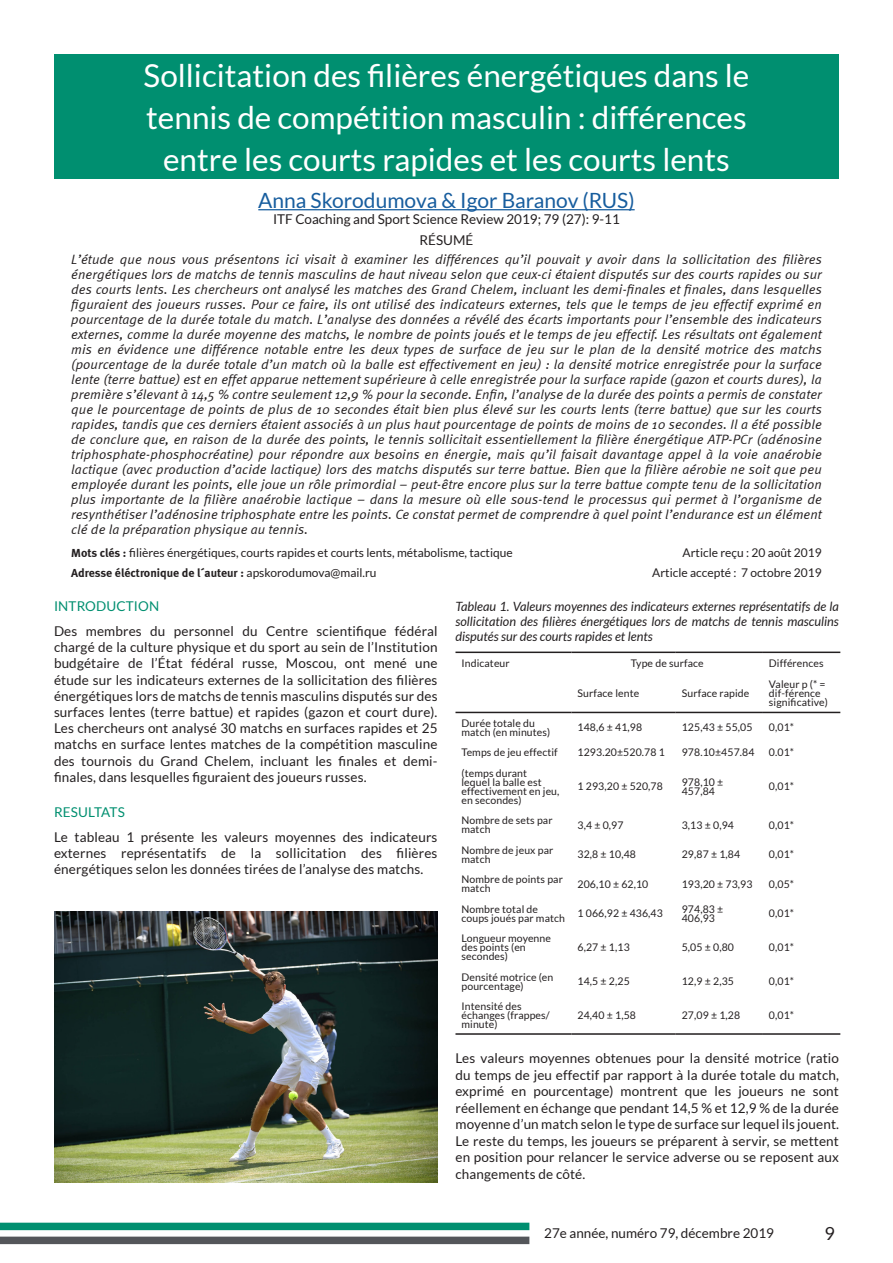
<style>
.page{position:relative;width:893px;height:1263px;background:#fff}
.page>*{position:absolute;margin:0;border:0;box-sizing:border-box;transform-origin:0 0}
.Titulo_Articulo{font:31.5px "Lato";color:#fff}
.Autor{font:21px "Lato";color:#175d9e}
.t1{font:18px "Lato";color:#231f20}
.Abstract_Italic{font:italic 13.5px/15px "Meta Normal";letter-spacing:.01em;color:#231f20;text-align:justify}
.Normal_Centrado{font:13.5px/16.2px "Lato";letter-spacing:.01em;color:#231f20;text-align:justify}
.Titulos_verdes{font:13.5px "Lato";letter-spacing:.01em;color:#008f70}
.Pie_de_Gráfica{font:italic 12.75px/15.3px "Lato";color:#231f20;text-align:justify}
.Palabras_Clave_y_ema{font:12px "Lato";color:#231f20}
.Palabras_Clave_y_ema-2{font:700 12px "Meta";color:#231f20}
.t2{font:10.5px/9px "Lato";letter-spacing:.01em;color:#231f20}
.s1{font-family:"Meta";font-weight:700}
.s2{font-family:"Lato";font-weight:400}
</style>
<div class="page">
<div style="left:0;top:1223px;width:529px;height:7px;background:#008f70"></div>
<div style="left:0;top:1236px;width:529px;height:8px;background:#54565a;border:2px solid #54565a"></div>
<hr style="left:258px;top:209px;width:377px;height:1px;background:#175d9e">
<div style="left:54px;top:54px;width:785px;height:125px;background:#008f70"></div>
<img style="left:54px;top:912px;width:383px;height:270px">
<hr style="left:455px;top:651px;width:117px;height:2px;background:#231f20">
<hr style="left:572px;top:651px;width:104px;height:2px;background:#231f20">
<hr style="left:676px;top:651px;width:87px;height:2px;background:#231f20">
<hr style="left:763px;top:651px;width:77px;height:2px;background:#231f20">
<hr style="left:455px;top:1033px;width:117px;height:2px;background:#231f20">
<hr style="left:572px;top:1033px;width:104px;height:2px;background:#231f20">
<hr style="left:676px;top:1033px;width:87px;height:2px;background:#231f20">
<hr style="left:763px;top:1033px;width:77px;height:2px;background:#231f20">
<hr style="left:455px;top:712px;width:117px;height:1px;background:#231f20">
<hr style="left:572px;top:712px;width:104px;height:1px;background:#231f20">
<hr style="left:676px;top:712px;width:87px;height:1px;background:#231f20">
<hr style="left:763px;top:712px;width:77px;height:1px;background:#231f20">
<p class="Titulo_Articulo" style="left:144px;top:58px;width:607px">Sollicitation des filières énergétiques dans le</p>
<p class="Titulo_Articulo" style="left:146px;top:100px;width:602px">tennis de compétition masculin : différences</p>
<p class="Titulo_Articulo" style="left:163px;top:142px;width:568px">entre les courts rapides et les courts lents</p>
<p class="Autor" style="left:258px;top:189px;width:378px">Anna Skorodumova &amp; Igor Baranov (RUS)</p>
<p class="Normal_Centrado" style="left:273px;top:211px;width:348px">ITF Coaching and Sport Science Review 2019; 79 (27): 9-11</p>
<p class="Normal_Centrado" style="left:420px;top:232px;width:55px">RÉSUMÉ</p>
<p class="Abstract_Italic" style="left:71px;top:252px;width:752px">L’étude que nous vous présentons ici visait à examiner les différences qu’il pouvait y avoir dans la sollicitation des filières énergétiques lors de matchs de tennis masculins de haut niveau selon que ceux-ci étaient disputés sur des courts rapides ou sur des courts lents. Les chercheurs ont analysé les matches des Grand Chelem, incluant les demi-finales et finales, dans lesquelles figuraient des joueurs russes. Pour ce faire, ils ont utilisé des indicateurs externes, tels que le temps de jeu effectif exprimé en pourcentage de la durée totale du match. L’analyse des données a révélé des écarts importants pour l’ensemble des indicateurs externes, comme la durée moyenne des matchs, le nombre de points joués et le temps de jeu effectif. Les résultats ont également mis en évidence une différence notable entre les deux types de surface de jeu sur le plan de la densité motrice des matchs (pourcentage de la durée totale d’un match où la balle est effectivement en jeu) : la densité motrice enregistrée pour la surface lente (terre battue) est en effet apparue nettement supérieure à celle enregistrée pour la surface rapide (gazon et courts dures), la première s’élevant à 14,5 % contre seulement 12,9 % pour la seconde. Enfin, l’analyse de la durée des points a permis de constater que le pourcentage de points de plus de 10 secondes était bien plus élevé sur les courts lents (terre battue) que sur les courts rapides, tandis que ces derniers étaient associés à un plus haut pourcentage de points de moins de 10 secondes. Il a été possible de conclure que, en raison de la durée des points, le tennis sollicitait essentiellement la filière énergétique ATP-PCr (adénosine triphosphate-phosphocréatine) pour répondre aux besoins en énergie, mais qu’il faisait davantage appel à la voie anaérobie lactique (avec production d’acide lactique) lors des matchs disputés sur terre battue. Bien que la filière aérobie ne soit que peu employée durant les points, elle joue un rôle primordial – peut-être encore plus sur la terre battue compte tenu de la sollicitation plus importante de la filière anaérobie lactique – dans la mesure où elle sous-tend le processus qui permet à l’organisme de resynthétiser l’adénosine triphosphate entre les points. Ce constat permet de comprendre à quel point l’endurance est un élément clé de la préparation physique au tennis.</p>
<p class="Palabras_Clave_y_ema" style="left:71px;top:546px;width:443px"><span class="s1">Mots clés :</span> filières énergétiques, courts rapides et courts lents, métabolisme, tactique</p>
<p class="Palabras_Clave_y_ema" style="left:683px;top:546px;width:141px">Article reçu : 20 août 2019</p>
<p class="Palabras_Clave_y_ema-2" style="left:71px;top:566px;width:307px">Adresse éléctronique de l´auteur : <span class="s2">apskorodumova@mail.ru</span></p>
<p class="Palabras_Clave_y_ema" style="left:652px;top:566px;width:171px">Article accepté : 7 octobre 2019</p>
<p class="Titulos_verdes" style="left:54px;top:599px;width:107px">INTRODUCTION</p>
<p class="Normal_Centrado" style="left:54px;top:623px;width:385px">Des membres du personnel du Centre scientifique fédéral chargé de la culture physique et du sport au sein de l’Institution budgétaire de l’État fédéral russe, Moscou, ont mené une étude sur les indicateurs externes de la sollicitation des filières énergétiques lors de matchs de tennis masculins disputés sur des surfaces lentes (terre battue) et rapides (gazon et court dure).<br>Les chercheurs ont analysé 30 matchs en surfaces rapides et 25 matchs en surface lentes matches de la compétition masculine des tournois du Grand Chelem, incluant les finales et demi&shy;finales, dans lesquelles figuraient des joueurs russes.</p>
<p class="Titulos_verdes" style="left:54px;top:804px;width:72px">RESULTATS</p>
<p class="Normal_Centrado" style="left:54px;top:828px;width:385px">Le tableau 1 présente les valeurs moyennes des indicateurs externes représentatifs de la sollicitation des filières énergétiques selon les données tirées de l’analyse des matchs.</p>
<p class="Pie_de_Gráfica" style="left:455px;top:599px;width:385px">Tableau 1. Valeurs moyennes des indicateurs externes représentatifs de la sollicitation des filières énergétiques lors de matchs de tennis masculins disputés sur des courts rapides et lents</p>
<p class="t2" style="left:461px;top:659px;width:50px">Indicateur</p>
<p class="t2" style="left:631px;top:659px;width:74px">Type de surface</p>
<p class="t2" style="left:769px;top:659px;width:56px">Différences</p>
<p class="t2" style="left:578px;top:689px;width:63px">Surface lente</p>
<p class="t2" style="left:682px;top:689px;width:69px">Surface rapide</p>
<p class="t2" style="left:769px;top:680px;width:60px">Valeur p (* = dif-férence significative)</p>
<p class="t2" style="left:461px;top:718px;width:90px">Durée totale du match (en minutes)</p>
<p class="t2" style="left:578px;top:723px;width:66px">148,6 ± 41,98</p>
<p class="t2" style="left:682px;top:723px;width:72px">125,43 ± 55,05</p>
<p class="t2" style="left:769px;top:723px;width:27px">0,01*</p>
<p class="t2" style="left:461px;top:748px;width:98px">Temps de jeu effectif</p>
<p class="t2" style="left:578px;top:748px;width:89px">1293.20±520.78 1</p>
<p class="t2" style="left:682px;top:748px;width:74px">978.10±457.84</p>
<p class="t2" style="left:769px;top:748px;width:27px">0.01*</p>
<p class="t2" style="left:461px;top:768px;width:99px">(temps durant<br>lequel la balle est effectivement en jeu, en secondes)</p>
<p class="t2" style="left:578px;top:782px;width:87px">1 293,20 ± 520,78</p>
<p class="t2" style="left:682px;top:777px;width:43px">978,10 ±<br>457,84</p>
<p class="t2" style="left:769px;top:782px;width:27px">0,01*</p>
<p class="t2" style="left:461px;top:816px;width:93px">Nombre de sets par match</p>
<p class="t2" style="left:578px;top:820px;width:47px">3,4 ± 0,97</p>
<p class="t2" style="left:682px;top:820px;width:54px">3,13 ± 0,94</p>
<p class="t2" style="left:769px;top:820px;width:27px">0,01*</p>
<p class="t2" style="left:461px;top:845px;width:93px">Nombre de jeux par match</p>
<p class="t2" style="left:578px;top:850px;width:60px">32,8 ± 10,48</p>
<p class="t2" style="left:682px;top:850px;width:60px">29,87 ± 1,84</p>
<p class="t2" style="left:769px;top:850px;width:27px">0,01*</p>
<p class="t2" style="left:461px;top:875px;width:103px">Nombre de points par match</p>
<p class="t2" style="left:578px;top:879px;width:72px">206,10 ± 62,10</p>
<p class="t2" style="left:682px;top:879px;width:72px">193,20 ± 73,93</p>
<p class="t2" style="left:769px;top:879px;width:27px">0,05*</p>
<p class="t2" style="left:461px;top:904px;width:105px">Nombre total de coups joués par match</p>
<p class="t2" style="left:578px;top:909px;width:87px">1 066,92 ± 436,43</p>
<p class="t2" style="left:682px;top:904px;width:43px">974,83 ±<br>406,93</p>
<p class="t2" style="left:769px;top:909px;width:27px">0,01*</p>
<p class="t2" style="left:461px;top:934px;width:91px">Longueur moyenne des points (en secondes)</p>
<p class="t2" style="left:578px;top:943px;width:54px">6,27 ± 1,13</p>
<p class="t2" style="left:682px;top:943px;width:54px">5,05 ± 0,80</p>
<p class="t2" style="left:769px;top:943px;width:27px">0,01*</p>
<p class="t2" style="left:461px;top:972px;width:93px">Densité motrice (en pourcentage)</p>
<p class="t2" style="left:578px;top:977px;width:54px">14,5 ± 2,25</p>
<p class="t2" style="left:682px;top:977px;width:54px">12,9 ± 2,35</p>
<p class="t2" style="left:769px;top:977px;width:27px">0,01*</p>
<p class="t2" style="left:461px;top:1002px;width:90px">Intensité des échanges (frappes/ minute)</p>
<p class="t2" style="left:578px;top:1011px;width:60px">24,40 ± 1,58</p>
<p class="t2" style="left:682px;top:1011px;width:60px">27,09 ± 1,28</p>
<p class="t2" style="left:769px;top:1011px;width:27px">0,01*</p>
<p class="Normal_Centrado" style="left:455px;top:1050px;width:385px">Les valeurs moyennes obtenues pour la densité motrice (ratio du temps de jeu effectif par rapport à la durée totale du match, exprimé en pourcentage) montrent que les joueurs ne sont réellement en échange que pendant 14,5 % et 12,9 % de la durée moyenne d’un match selon le type de surface sur lequel ils jouent.<br>Le reste du temps, les joueurs se préparent à servir, se mettent en position pour relancer le service adverse ou se reposent aux changements de côté.</p>
<p class="Normal_Centrado" style="left:544px;top:1225px;width:231px">27e année, numéro 79, décembre 2019</p>
<h3 class="t1" style="left:825px;top:1224px;width:12px">9</h3>
</div>
